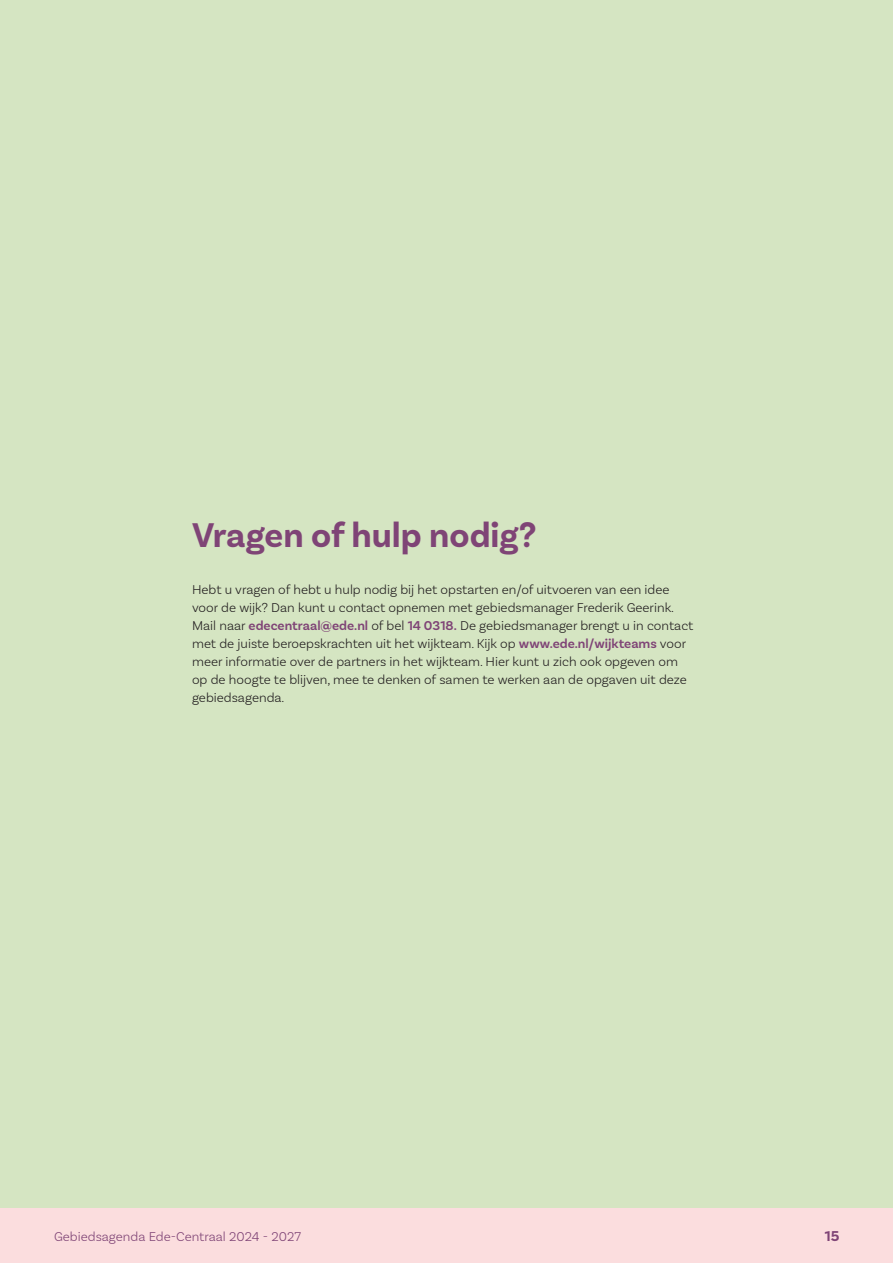
<style>
.page{position:relative;width:893px;height:1263px;background:#d5e5c2}
.page>*{position:absolute;margin:0;border:0;box-sizing:border-box;transform-origin:0 0}
.t1{font:700 36px "Basic Sans";color:#7f4476}
.t2{font:700 15px "Basic Sans";color:#7f4476}
.t3{font:300 13.5px/18px "Basic Sans";color:#231f20}
.t4{font:300 13.5px "Basic Sans";color:#7f4476}
.s1{font-weight:600;color:#7f4476}
</style>
<div class="page">
<div style="left:0;top:1208px;width:893px;height:55px;background:#fbddde"></div>
<p class="t1" style="left:192px;top:514px;width:346px">Vragen of hulp nodig?</p>
<p class="t3" style="left:192px;top:580px;width:503px">Hebt u vragen of hebt u hulp nodig bij het opstarten en/of uitvoeren van een idee voor de wijk? Dan kunt u contact opnemen met gebiedsmanager Frederik Geerink.<br>Mail naar <span class="s1">edecentraal@ede.nl</span> of bel <span class="s1">14 0318.</span> De gebiedsmanager brengt u in contact met de juiste beroepskrachten uit het wijkteam. Kijk op <span class="s1">www.ede.nl/wijkteams</span> voor meer informatie over de partners in het wijkteam. Hier kunt u zich ook opgeven om op de hoogte te blijven, mee te denken of samen te werken aan de opgaven uit deze gebiedsagenda.</p>
<p class="t4" style="left:54px;top:1228px;width:249px">Gebiedsagenda Ede-Centraal 2024 - 2027</p>
<p class="t2" style="left:825px;top:1226px;width:16px">15</p>
</div>
